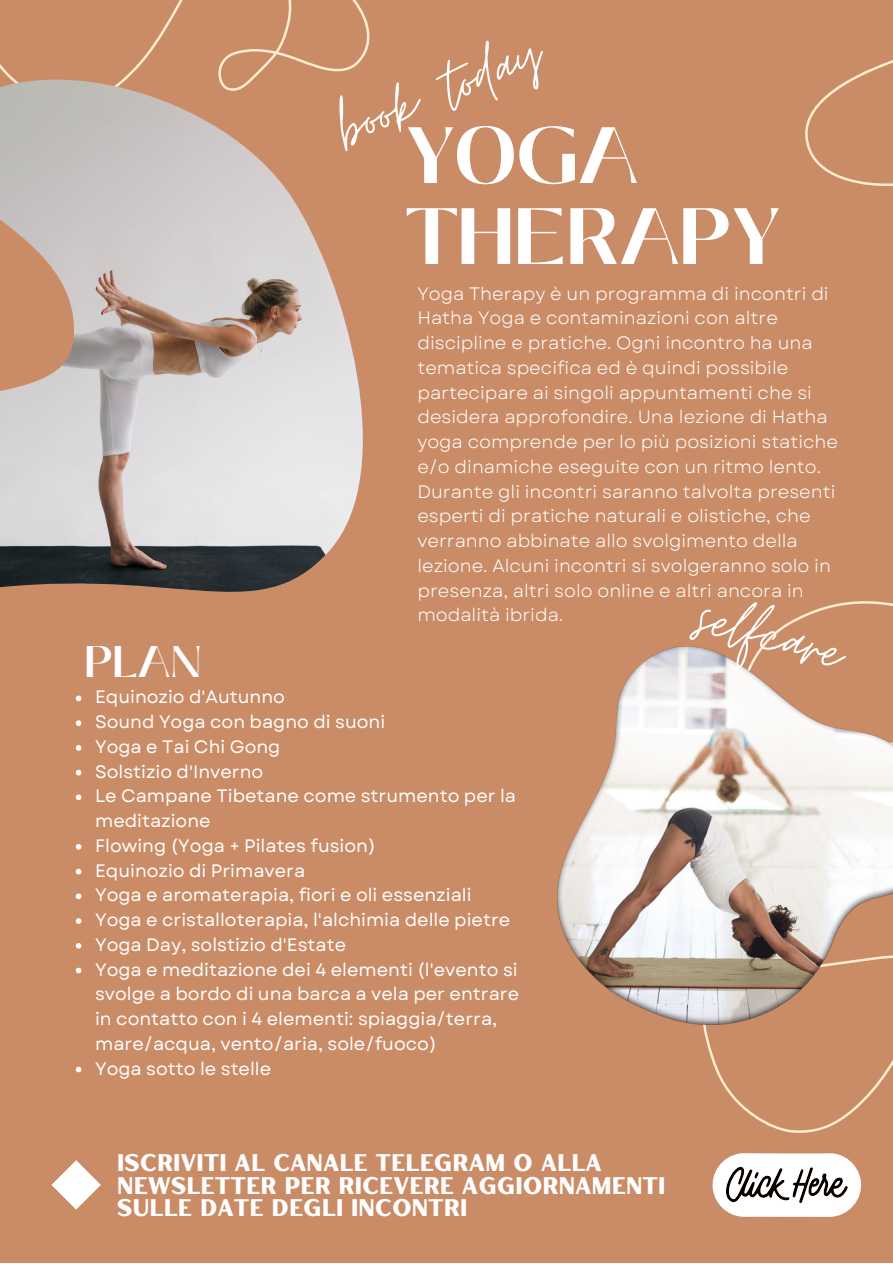
<style>
.page{position:relative;width:893px;height:1264px;background:#fff}
.page>*{position:absolute;margin:0;border:0;box-sizing:border-box;transform-origin:0 0}
.t1{font:79.5px "Moon Time";color:#fff}
.t2{font:700 79.5px/81px "Black Mango";color:#fff}
.t3{font:600 44.1px "Black Mango";color:#fff}
.t4{font:24px/22.5px "Hertical Sans";color:#fff}
.t5{font:18px/24.8px "Garet";color:#fff}
.t6{font:18px/24.8px "Garet";color:#fff}
</style>
<div class="page">
<div style="left:0;top:0;width:892px;height:1262px;background:#ca8c67"></div>
<svg style="left:51px;top:1160px;width:50px;height:49px"></svg>
<svg style="left:0;top:0;width:370px;height:80px"></svg>
<svg style="left:805px;top:60px;width:87px;height:126px"></svg>
<svg style="left:694px;top:601px;width:198px;height:518px"></svg>
<img style="left:0;top:80px;width:363px;height:512px">
<img style="left:557px;top:646px;width:335px;height:378px">
<svg style="left:76px;top:695px;width:5px;height:6px"></svg>
<svg style="left:76px;top:720px;width:5px;height:6px"></svg>
<svg style="left:76px;top:745px;width:5px;height:5px"></svg>
<svg style="left:76px;top:769px;width:5px;height:6px"></svg>
<svg style="left:76px;top:794px;width:5px;height:6px"></svg>
<svg style="left:76px;top:844px;width:5px;height:5px"></svg>
<svg style="left:76px;top:868px;width:5px;height:6px"></svg>
<svg style="left:76px;top:893px;width:5px;height:6px"></svg>
<svg style="left:76px;top:918px;width:5px;height:5px"></svg>
<svg style="left:76px;top:943px;width:5px;height:5px"></svg>
<svg style="left:76px;top:967px;width:5px;height:6px"></svg>
<svg style="left:76px;top:1066px;width:5px;height:6px"></svg>
<svg style="left:712px;top:1153px;width:149px;height:63px;background:#d7d0cc"></svg>
<p class="t3" style="left:84px;top:628px;width:118px">PLAN</p>
<p class="t1" style="left:321px;top:84px;width:216px;rotate:-21deg">book today</p>
<p class="t2" style="left:405px;top:115px;width:376px">YOGA<br>THERAPY</p>
<p class="t5" style="left:417px;top:281px;width:422px">Yoga Therapy è un programma di incontri di Hatha Yoga e contaminazioni con altre discipline e pratiche. Ogni incontro ha una tematica specifica ed è quindi possibile partecipare ai singoli appuntamenti che si desidera approfondire. Una lezione di Hatha yoga comprende per lo più posizioni statiche e/o dinamiche eseguite con un ritmo lento.<br>Durante gli incontri saranno talvolta presenti esperti di pratiche naturali e olistiche, che verranno abbinate allo svolgimento della lezione. Alcuni incontri si svolgeranno solo in presenza, altri solo online e altri ancora in modalità ibrida.</p>
<p class="t1" style="left:711px;top:568px;width:151px;rotate:15deg">selfcare</p>
<p class="t6" style="left:95px;top:685px;width:191px">Equinozio d'Autunno</p>
<p class="t6" style="left:95px;top:709px;width:291px">Sound Yoga con bagno di suoni</p>
<p class="t6" style="left:95px;top:734px;width:187px">Yoga e Tai Chi Gong</p>
<p class="t6" style="left:95px;top:759px;width:170px">Solstizio d'Inverno</p>
<p class="t6" style="left:95px;top:783px;width:422px">Le Campane Tibetane come strumento per la meditazione</p>
<p class="t6" style="left:95px;top:833px;width:282px">Flowing (Yoga + Pilates fusion)</p>
<p class="t6" style="left:95px;top:858px;width:211px">Equinozio di Primavera</p>
<p class="t6" style="left:95px;top:882px;width:378px">Yoga e aromaterapia, fiori e oli essenziali</p>
<p class="t6" style="left:95px;top:907px;width:416px">Yoga e cristalloterapia, l'alchimia delle pietre</p>
<p class="t6" style="left:95px;top:932px;width:252px">Yoga Day, solstizio d'Estate</p>
<p class="t6" style="left:95px;top:957px;width:425px">Yoga e meditazione dei 4 elementi (l'evento si svolge a bordo di una barca a vela per entrare in contatto con i 4 elementi: spiaggia/terra, mare/acqua, vento/aria, sole/fuoco)</p>
<p class="t6" style="left:95px;top:1055px;width:178px">Yoga sotto le stelle</p>
<p class="t4" style="left:117px;top:1150px;width:549px">ISCRIVITI AL CANALE TELEGRAM O ALLA<br>NEWSLETTER PER RICEVERE AGGIORNAMENTI<br>SULLE DATE DEGLI INCONTRI</p>
</div>
